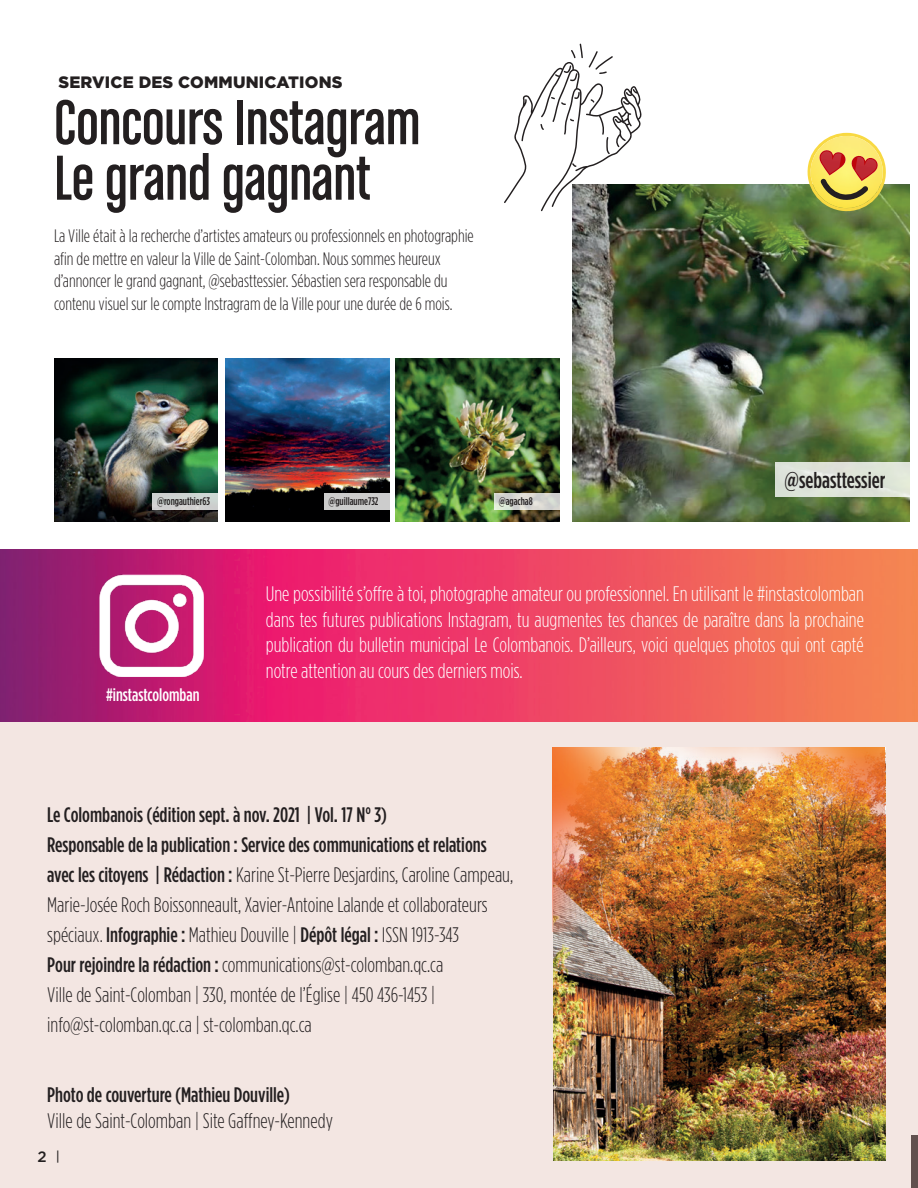
<style>
.page{position:relative;width:918px;height:1188px;background:#fff}
.page>*{position:absolute;margin:0;border:0;box-sizing:border-box;transform-origin:0 0}
.t1{font:67.5px "Chalet Comprime Cologne Sixty";color:#231f20}
.t2{font:500 condensed 22.8px "Gotham HTF";color:#231f20}
.t3{font:300 condensed 21px/30px "Gotham HTF";color:#231f20}
.t4{font:300 condensed 21px/25.5px "Gotham HTF";color:#fff;text-align:justify}
.t5{font:300 condensed 18px/22.5px "Gotham HTF";color:#231f20}
.t6{font:500 condensed 18px "Gotham HTF";color:#fff}
.t7{font:900 16.5px "Gotham HTF";letter-spacing:.01em;color:#231f20}
.t8{font:500 15px "Gotham HTF";color:#231f20}
.t9{font:500 condensed 11.1px "Gotham HTF";color:#231f20}
.s1{font-weight:500}
.s2{font-size:13.2px}
</style>
<div class="page">
<div style="left:0;top:722px;width:918px;height:466px;background:#f3e6e2"></div>
<img style="left:0;top:550px;width:918px;height:172px">
<img style="left:554px;top:747px;width:332px;height:414px">
<img style="left:552px;top:747px;width:332px;height:185px">
<div style="left:911px;top:1135px;width:7px;height:53px;background:#61504e"></div>
<img style="left:225px;top:358px;width:164px;height:164px">
<div style="left:324px;top:493px;width:65px;height:17px;background:#ccc"></div>
<img style="left:573px;top:185px;width:337px;height:337px">
<div style="left:776px;top:463px;width:134px;height:34px;background:#dee4d9"></div>
<img style="left:54px;top:358px;width:164px;height:164px">
<div style="left:153px;top:493px;width:65px;height:17px;background:#cdd3d0"></div>
<img style="left:396px;top:358px;width:164px;height:164px">
<svg style="left:494px;top:493px;width:66px;height:17px"></svg>
<img style="left:100px;top:574px;width:103px;height:103px">
<svg style="left:804px;top:133px;width:85px;height:81px;background:#d3ba69"></svg>
<svg style="left:504px;top:44px;width:138px;height:167px"></svg>
<p class="t7" style="left:58px;top:73px;width:286px">SERVICE DES COMMUNICATIONS</p>
<p class="t1" style="left:54px;top:85px;width:368px">Concours Instagram</p>
<p class="t1" style="left:54px;top:141px;width:318px">Le grand gagnant</p>
<p class="t5" style="left:54px;top:224px;width:421px">La Ville était à la recherche d’artistes amateurs ou professionnels en photographie afin de mettre en valeur la Ville de Saint-Colomban. Nous sommes heureux d’annoncer le grand gagnant, @sebasttessier. Sébastien sera responsable du contenu visuel sur le compte Instragram de la Ville pour une durée de 6 mois.</p>
<p class="t9" style="left:157px;top:495px;width:55px">@rongauthier63</p>
<p class="t9" style="left:499px;top:495px;width:36px">@agacha8</p>
<p class="t9" style="left:328px;top:495px;width:52px">@guillaume732</p>
<p class="t2" style="left:785px;top:467px;width:102px">@sebasttessier</p>
<p class="t6" style="left:106px;top:685px;width:95px">#instastcolomban</p>
<p class="t4" style="left:266px;top:581px;width:600px">Une possibilité s’offre à toi, photographe amateur ou professionnel. En utilisant le #instastcolomban dans tes futures publications Instagram, tu augmentes tes chances de paraître dans la prochaine publication du bulletin municipal Le Colombanois. D’ailleurs, voici quelques photos qui ont capté notre attention au cours des derniers mois.</p>
<p class="t3" style="left:47px;top:799px;width:468px"><span class="s1">Le Colombanois (édition sept. à nov. 2021 | Vol. 17 N° 3)<br>Responsable de la publication : Service des communications et relations avec les citoyens | Rédaction :</span> Karine St-Pierre Desjardins, Caroline Campeau, Marie-Josée Roch Boissonneault, Xavier-Antoine Lalande et collaborateurs spéciaux. <span class="s1">Infographie :</span> Mathieu Douville | <span class="s1">Dépôt légal :</span> ISSN 1913-343<br><span class="s1">Pour rejoindre la rédaction :</span> communications@st-colomban.qc.ca<br>Ville de Saint-Colomban | 330, montée de l’Église | 450 436-1453 | info@st-colomban.qc.ca | st-colomban.qc.ca</p>
<p class="t3" style="left:47px;top:1082px;width:287px;line-height:25.5px"><span class="s1">Photo de couverture (Mathieu Douville)<br></span>Ville de Saint-Colomban | Site Gaffney-Kennedy</p>
<p class="t8" style="left:38px;top:1148px;width:24px">2 <span class="s2">|</span></p>
</div>
